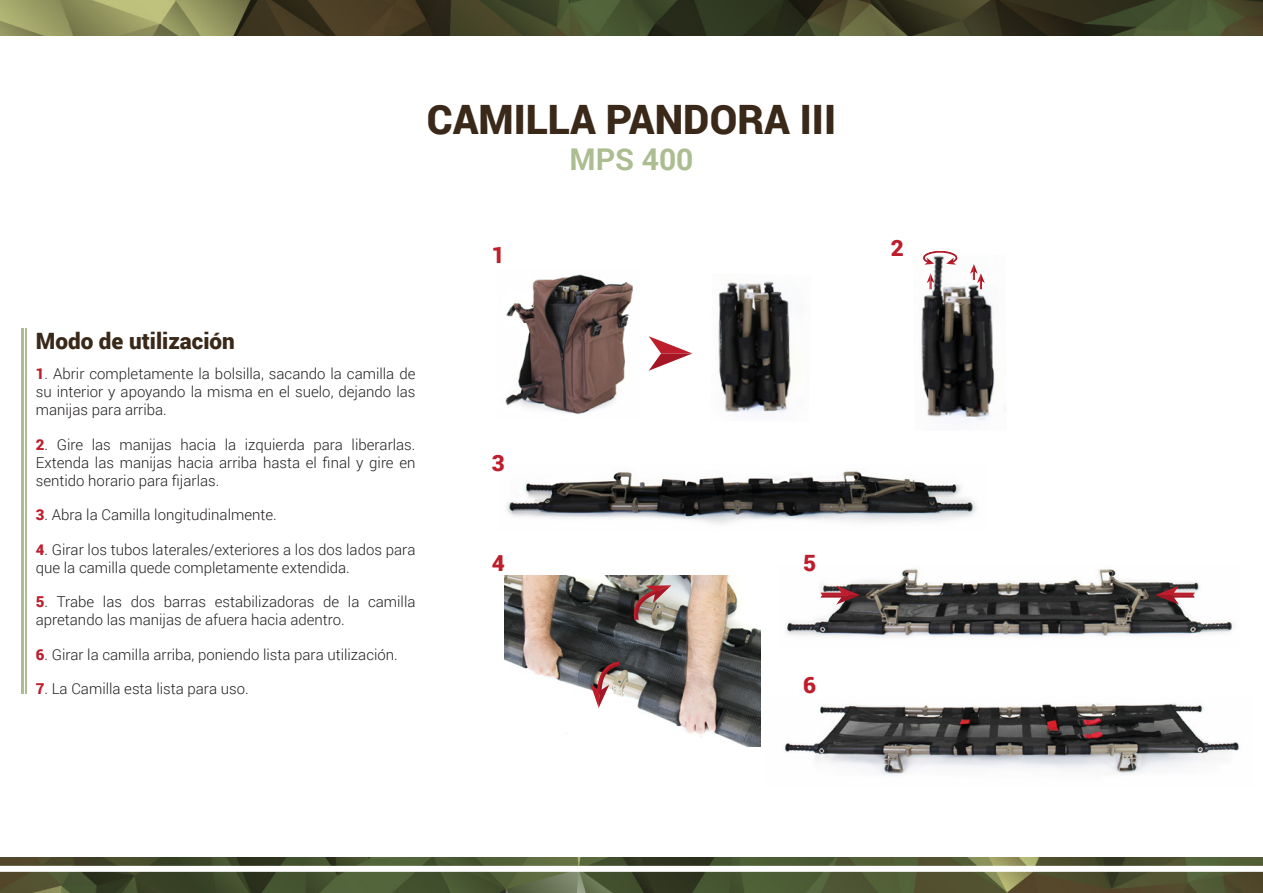
<style>
.page{position:relative;width:1263px;height:893px;background:#fff}
.page>*{position:absolute;margin:0;border:0;box-sizing:border-box;transform-origin:0 0}
.t1{font:900 40.5px "Roboto";color:#3a2819}
.t2{font:700 30px "Roboto";color:#abbd91}
.t3{font:900 22.5px "Roboto";color:#3a2819}
.t4{font:900 22.5px "Roboto";color:#be1d2c}
.t5{font:300 15px/18px "Roboto";color:#231f20;text-align:justify}
.s1{font-weight:900;color:#be1d2c}
</style>
<div class="page">
<hr style="left:26px;top:328px;width:1px;height:366px;background:#abbd91">
<hr style="left:21px;top:328px;width:3px;height:366px;background:#abbd91">
<img style="left:0;top:858px;width:1263px;height:35px">
<div style="left:0;top:866px;width:1263px;height:6px;background:#fff"></div>
<img style="left:0;top:0;width:1263px;height:35px">
<img style="left:505px;top:274px;width:128px;height:140px">
<img style="left:718px;top:281px;width:73px;height:132px">
<svg style="left:649px;top:336px;width:43px;height:35px"></svg>
<img style="left:921px;top:257px;width:74px;height:163px">
<svg style="left:927px;top:273px;width:7px;height:17px"></svg>
<svg style="left:970px;top:264px;width:15px;height:26px"></svg>
<svg style="left:923px;top:251px;width:34px;height:14px"></svg>
<img style="left:506px;top:471px;width:470px;height:53px">
<img style="left:505px;top:576px;width:256px;height:170px">
<svg style="left:590px;top:662px;width:30px;height:46px"></svg>
<svg style="left:630px;top:585px;width:41px;height:35px"></svg>
<img style="left:785px;top:568px;width:448px;height:70px">
<svg style="left:1155px;top:586px;width:40px;height:18px"></svg>
<svg style="left:820px;top:586px;width:40px;height:18px"></svg>
<img style="left:784px;top:703px;width:455px;height:72px">
<h1 class="t1" style="left:427px;top:91px;width:411px">CAMILLA PANDORA III</h1>
<h2 class="t2" style="left:569px;top:138px;width:125px">MPS 400</h2>
<h3 class="t3" style="left:36px;top:325px;width:200px">Modo de utilización</h3>
<p class="t5" style="left:36px;top:364px;width:381px"><span class="s1">1</span>. Abrir completamente la bolsilla, sacando la camilla de su interior y apoyando la misma en el suelo, dejando las manijas para arriba.</p>
<p class="t5" style="left:36px;top:435px;width:381px"><span class="s1">2</span>. Gire las manijas hacia la izquierda para liberarlas.<br>Extenda las manijas hacia arriba hasta el final y gire en sentido horario para fijarlas.</p>
<p class="t5" style="left:36px;top:505px;width:242px"><span class="s1">3</span>. Abra la Camilla longitudinalmente.</p>
<p class="t5" style="left:36px;top:540px;width:381px"><span class="s1">4</span>. Girar los tubos laterales/exteriores a los dos lados para que la camilla quede completamente extendida.</p>
<p class="t5" style="left:36px;top:592px;width:381px"><span class="s1">5</span>. Trabe las dos barras estabilizadoras de la camilla apretando las manijas de afuera hacia adentro.</p>
<p class="t5" style="left:36px;top:645px;width:363px"><span class="s1">6</span>. Girar la camilla arriba, poniendo lista para utilización.</p>
<p class="t5" style="left:36px;top:679px;width:214px"><span class="s1">7</span>. La Camilla esta lista para uso.</p>
<h3 class="t4" style="left:492px;top:239px;width:15px">1</h3>
<h3 class="t4" style="left:891px;top:232px;width:15px">2</h3>
<h3 class="t4" style="left:492px;top:447px;width:15px">3</h3>
<h3 class="t4" style="left:492px;top:547px;width:15px">4</h3>
<h3 class="t4" style="left:803px;top:547px;width:15px">5</h3>
<h3 class="t4" style="left:803px;top:669px;width:15px">6</h3>
</div>
